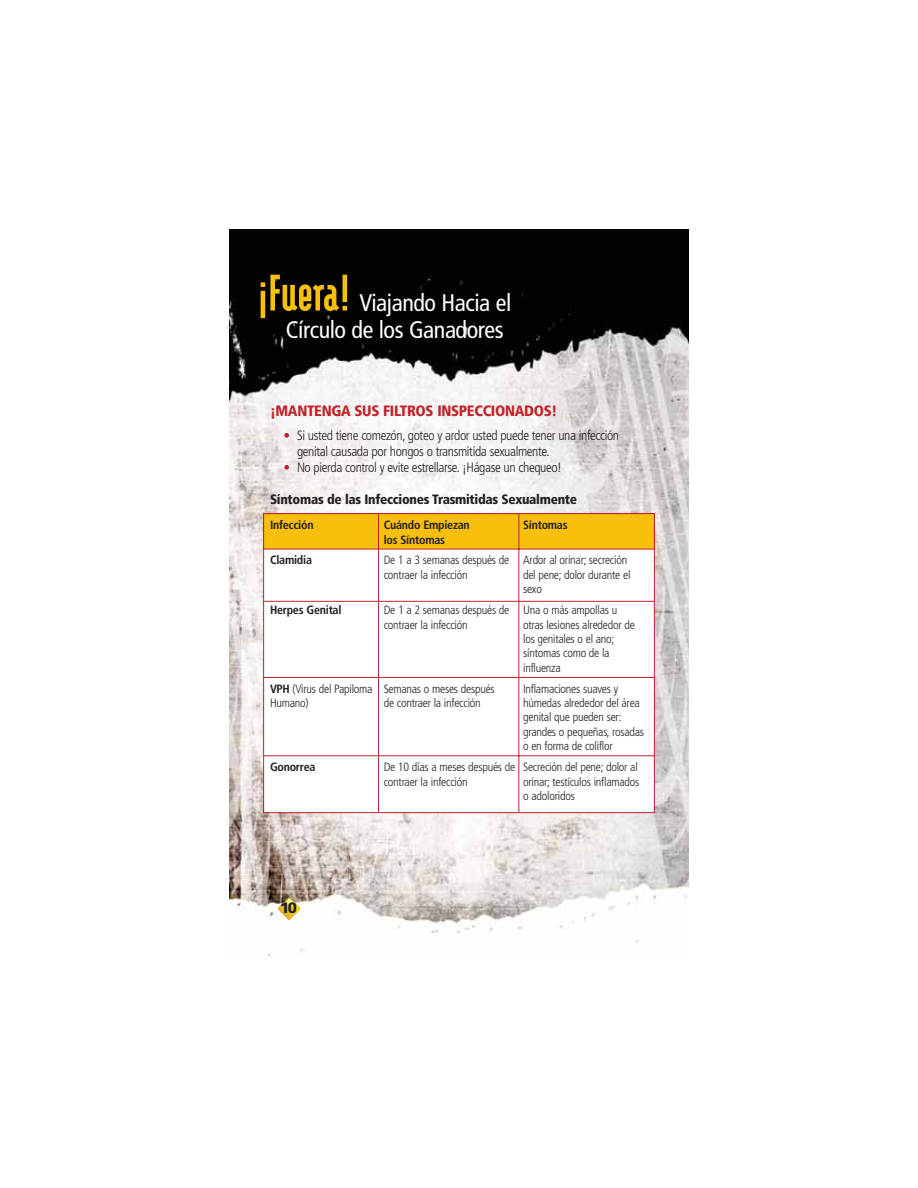
<style>
.page{position:relative;width:918px;height:1188px;background:#fff}
.page>*{position:absolute;margin:0;border:0;box-sizing:border-box;transform-origin:0 0}
.t1{font:900 61.5px "Modula";letter-spacing:-.01em;color:#f8bf0c}
.t2{font:condensed 24px/27px "Frutiger";letter-spacing:-.02em;color:#fff}
.t3{font:900 condensed 15px "Frutiger";letter-spacing:-.02em;color:#c2232a}
.t4{font:900 15px "Frutiger";color:#231f20}
.t5{font:300 condensed 13.5px/16.2px "Frutiger";letter-spacing:-.03em;color:#231f20}
.t6{font:900 condensed 13.5px "Frutiger";letter-spacing:-.02em;color:#231f20}
.t7{font:300 condensed 12px/14.4px "Frutiger";letter-spacing:-.02em;color:#231f20}
.t8{font:700 condensed 12px "Frutiger";letter-spacing:-.02em;color:#231f20}
.s1{color:#c2232a}
.s2{font-weight:700}
</style>
<div class="page">
<img style="left:230px;top:230px;width:459px;height:726px">
<svg style="left:278px;top:897px;width:22px;height:23px"></svg>
<img style="left:282px;top:899px;width:15px;height:7px">
<svg style="left:263px;top:513px;width:393px;height:300px"></svg>
<h1 class="t1" style="left:257px;top:253px;width:97px">¡Fuera!</h1>
<h2 class="t2" style="left:286px;top:291px;width:227px;text-indent:74px">Viajando Hacia el<br>Círculo de los Ganadores</h2>
<p class="t3" style="left:270px;top:405px;width:289px">¡MANTENGA SUS FILTROS INSPECCIONADOS!</p>
<p class="t5" style="left:297px;top:428px;width:324px;text-indent:-14px"><span class="s1">•</span> Si usted tiene comezón, goteo y ardor usted puede tener una infección genital causada por hongos o transmitida sexualmente.</p>
<p class="t5" style="left:284px;top:460px;width:280px"><span class="s1">•</span> No pierda control y evite estrellarse. ¡Hágase un chequeo!</p>
<p class="t6" style="left:270px;top:494px;width:309px">Síntomas de las Infecciones Trasmitidas Sexualmente</p>
<p class="t8" style="left:270px;top:520px;width:45px">Infección</p>
<p class="t8" style="left:384px;top:520px;width:87px">Cuándo Empiezan</p>
<p class="t8" style="left:523px;top:520px;width:46px">Síntomas</p>
<p class="t8" style="left:384px;top:535px;width:63px">los Síntomas</p>
<p class="t8" style="left:270px;top:555px;width:44px">Clamidia</p>
<p class="t7" style="left:384px;top:554px;width:245px">De 1 a 3 semanas después de Ardor al orinar; secreción contraer la infección</p>
<p class="t7" style="left:523px;top:568px;width:109px">del pene; dolor durante el sexo</p>
<p class="t8" style="left:270px;top:605px;width:73px">Herpes Genital</p>
<p class="t7" style="left:384px;top:604px;width:235px">De 1 a 2 semanas después de Una o más ampollas u contraer la infección</p>
<p class="t7" style="left:523px;top:618px;width:113px">otras lesiones alrededor de los genitales o el ano; síntomas como de la influenza</p>
<p class="t7" style="left:270px;top:682px;width:226px"><span class="s2">VPH</span> (Virus del Papiloma Semanas o meses después</p>
<p class="t7" style="left:523px;top:682px;width:97px">Inflamaciones suaves y</p>
<p class="t7" style="left:270px;top:697px;width:40px">Humano)</p>
<p class="t7" style="left:384px;top:697px;width:99px">de contraer la infección</p>
<p class="t7" style="left:523px;top:697px;width:123px">húmedas alrededor del área genital que pueden ser: grandes o pequeñas, rosadas o en forma de coliflor</p>
<p class="t8" style="left:270px;top:762px;width:47px">Gonorrea</p>
<p class="t7" style="left:384px;top:761px;width:256px">De 10 días a meses después de Secreción del pene; dolor al contraer la infección</p>
<p class="t7" style="left:523px;top:775px;width:118px">orinar; testículos inflamados o adoloridos</p>
<p class="t4" style="left:280px;top:902px;width:18px">10</p>
</div>
